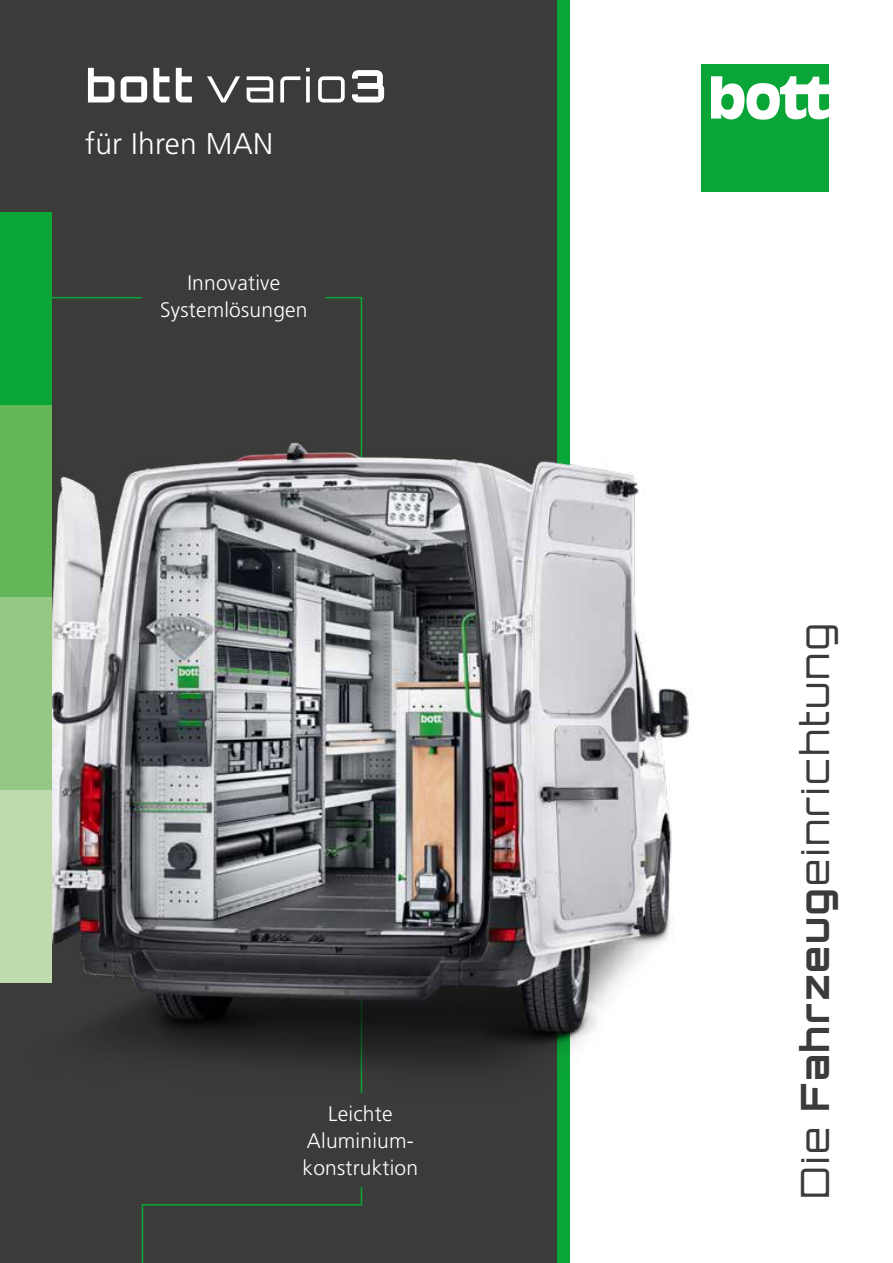
<style>
.page{position:relative;width:893px;height:1263px;background:#fff}
.page>*{position:absolute;margin:0;border:0;box-sizing:border-box;transform-origin:0 0}
.t1{font:300 39px "Orbitron CE";letter-spacing:.06em;color:#3b3b3a}
.t2{font:300 30px "Frutiger LT Pro";letter-spacing:.01em;color:#fff}
.t3{font:300 21px/27px "Frutiger LT Pro";letter-spacing:.01em;color:#fff;text-align:center}
.s1{font-weight:700}
</style>
<div class="page">
<div style="left:0;top:0;width:557px;height:1263px;background:#3b3b3a"></div>
<div style="left:557px;top:0;width:13px;height:1263px;background:#0aa537"></div>
<svg style="left:51px;top:296px;width:312px;height:967px"></svg>
<div style="left:702px;top:64px;width:127px;height:127px;background:#0aa537"></div>
<svg style="left:711px;top:76px;width:118px;height:44px"></svg>
<div style="left:142px;top:253px;width:183px;height:85px;background:#3b3b3a"></div>
<div style="left:244px;top:1093px;width:232px;height:93px;background:#3b3b3a"></div>
<img style="left:0;top:387px;width:692px;height:774px">
<div style="left:0;top:213px;width:51px;height:192px;background:#0aa537"></div>
<div style="left:0;top:405px;width:51px;height:192px;background:#64b659"></div>
<div style="left:0;top:597px;width:51px;height:193px;background:#95c884"></div>
<div style="left:0;top:790px;width:51px;height:192px;background:#bddbaf"></div>
<svg style="left:88px;top:68px;width:26px;height:34px"></svg>
<svg style="left:121px;top:76px;width:26px;height:26px"></svg>
<svg style="left:153px;top:68px;width:16px;height:34px"></svg>
<svg style="left:176px;top:68px;width:16px;height:34px"></svg>
<svg style="left:207px;top:76px;width:33px;height:26px"></svg>
<svg style="left:247px;top:76px;width:26px;height:26px"></svg>
<svg style="left:280px;top:76px;width:20px;height:26px"></svg>
<svg style="left:306px;top:76px;width:4px;height:26px"></svg>
<svg style="left:306px;top:68px;width:4px;height:4px"></svg>
<svg style="left:318px;top:76px;width:27px;height:26px"></svg>
<svg style="left:352px;top:70px;width:32px;height:32px"></svg>
<h2 class="t2" style="left:85px;top:127px;width:190px">für Ihren MAN</h2>
<p class="t3" style="left:160px;top:269px;width:149px">Innovative<br>Systemlösungen</p>
<p class="t3" style="left:303px;top:1100px;width:117px">Leichte<br>Aluminium&shy;konstruktion</p>
<h1 class="t1" style="left:792px;top:1199px;width:577px;rotate:-90deg">Die <span class="s1">Fahrzeug</span>einrichtung</h1>
</div>
